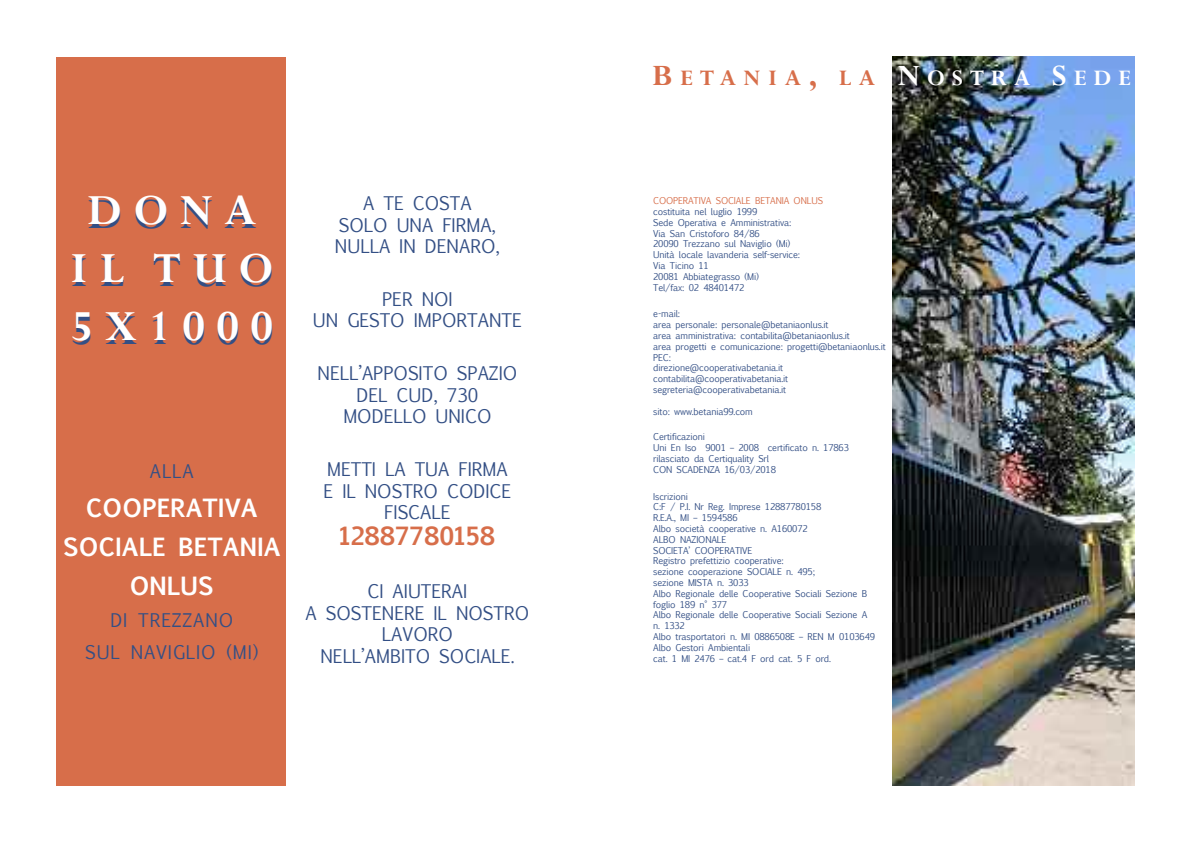
<style>
.page{position:relative;width:1191px;height:842px;background:#fff}
.page>*{position:absolute;margin:0;border:0;box-sizing:border-box;transform-origin:0 0}
.t1{font:700 48px/57.6px "Perpetua";letter-spacing:.25em;color:#fff;text-align:center}
.t2{font:700 24.8px "Perpetua";letter-spacing:.28em;color:#d76e4a}
.t3{font:700 24px/39px "Euphemia UCAS";color:#fff;text-align:center}
.t4{font:700 24px "Euphemia UCAS";color:#d76e4a}
.t5{font:18px/21.6px "Euphemia UCAS";color:#334f85;text-align:center}
.t6{font:18px/32px "Euphemia UCAS";letter-spacing:.05em;color:#334f85;text-align:center}
.t7{font:9px/10.8px "Euphemia UCAS";letter-spacing:-.015em;color:#334f85}
.t8{font:9px "Euphemia UCAS";letter-spacing:-.015em;color:#d76e4a}
.s1{font-size:33px}
.s2{font-size:33px;color:#fff}
.s3{color:#fff}
</style>
<div class="page">
<img style="left:893px;top:57px;width:241px;height:728px">
<div style="left:57px;top:57px;width:229px;height:728px;background:#d76e4a"></div>
<h1 class="t1" style="left:70px;top:184px;width:205px">DONA<br>IL TUO<br>5X1000</h1>
<h3 class="t5" style="left:150px;top:459px;width:45px">ALLA</h3>
<h3 class="t3" style="left:63px;top:487px;width:219px">COOPERATIVA<br>SOCIALE BETANIA<br>ONLUS</h3>
<h3 class="t6" style="left:85px;top:603px;width:175px">DI TREZZANO<br>SUL NAVIGLIO (MI)</h3>
<h3 class="t5" style="left:335px;top:191px;width:166px">A TE COSTA<br>SOLO UNA FIRMA,<br>NULLA IN DENARO,</h3>
<h3 class="t5" style="left:313px;top:287px;width:210px">PER NOI<br>UN GESTO IMPORTANTE</h3>
<h3 class="t5" style="left:317px;top:361px;width:201px">NELL’APPOSITO SPAZIO<br>DEL CUD, 730<br>MODELLO UNICO</h3>
<h3 class="t5" style="left:323px;top:457px;width:189px">METTI LA TUA FIRMA<br>E IL NOSTRO CODICE<br>FISCALE</h3>
<h3 class="t4" style="left:339px;top:519px;width:157px">12887780158</h3>
<h3 class="t5" style="left:305px;top:579px;width:225px">CI AIUTERAI<br>A SOSTENERE IL NOSTRO<br>LAVORO<br>NELL’AMBITO SOCIALE.</h3>
<h2 class="t2" style="left:652px;top:65px;width:480px"><span class="s1">B</span>ETANIA<span class="s1">,</span> LA <span class="s2">N</span><span class="s3">OSTRA</span> <span class="s2">S</span><span class="s3">EDE</span></h2>
<p class="t8" style="left:653px;top:194px;width:171px">COOPERATIVA SOCIALE BETANIA ONLUS</p>
<p class="t7" style="left:653px;top:206px;width:148px">costituita nel luglio 1999<br>Sede Operativa e Amministrativa:<br>Via San Cristoforo 84/86<br>20090 Trezzano sul Naviglio (Mi)<br>Unità locale lavanderia self-service:<br>Via Ticino 11<br>20081 Abbiategrasso (Mi)<br>Tel/fax: 02 48401472</p>
<p class="t7" style="left:653px;top:308px;width:234px">e-mail:<br>area personale: personale@betaniaonlus.it<br>area amministrativa: contabilita@betaniaonlus.it<br>area progetti e comunicazione: progetti@betaniaonlus.it PEC:<br>direzione@cooperativabetania.it contabilita@cooperativabetania.it segreteria@cooperativabetania.it</p>
<p class="t7" style="left:653px;top:405px;width:101px">sito: www.betania99.com</p>
<p class="t7" style="left:653px;top:431px;width:197px">Certificazioni<br>Uni En Iso 9001 – 2008 certificato n. 17863 rilasciato da Certiquality Srl<br>CON SCADENZA 16/03/2018</p>
<p class="t7" style="left:653px;top:490px;width:223px">Iscrizioni<br>C:F / P.I. Nr Reg. Imprese 12887780158<br>R.E.A., MI – 1594586<br>Albo società cooperative n. A160072<br>ALBO NAZIONALE<br>SOCIETA’ COOPERATIVE<br>Registro prefettizio cooperative:<br>sezione cooperazione SOCIALE n. 495;<br>sezione MISTA n. 3033<br>Albo Regionale delle Cooperative Sociali Sezione B foglio 189 n° 377<br>Albo Regionale delle Cooperative Sociali Sezione A n. 1332<br>Albo trasportatori n. MI 0886508E – REN M 0103649<br>Albo Gestori Ambientali<br>cat. 1 MI 2476 – cat.4 F ord cat. 5 F ord.</p>
</div>
